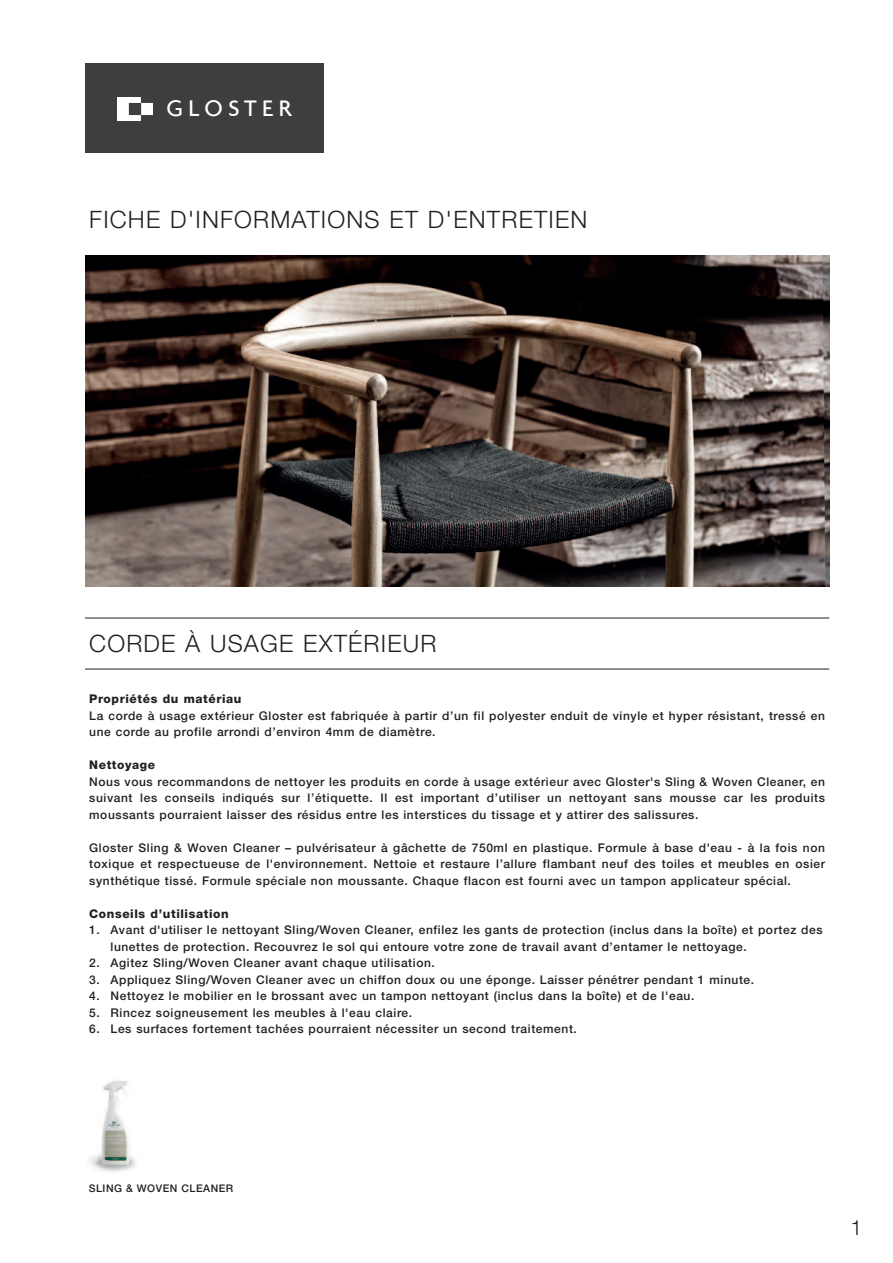
<style>
.page{position:relative;width:893px;height:1263px;background:#fff}
.page>*{position:absolute;margin:0;border:0;box-sizing:border-box;transform-origin:0 0}
.t1{font:500 24.3px "Agenda";letter-spacing:.225em;color:#fff}
.t2{font:300 24px "Helvetica Neue LT Std";letter-spacing:.05em;color:#231f20}
.t3{font:300 21px "Helvetica Neue LT Std";color:#231f20}
.t4{font:500 12px/16.5px "Helvetica Neue LT Std";letter-spacing:.05em;color:#231f20}
.t5{font:800 12px "Helvetica Neue LT Std";letter-spacing:.05em;color:#231f20}
.t6{font:500 10.5px "Helvetica Neue LT Std";letter-spacing:.05em;color:#231f20}
</style>
<div class="page">
<div style="left:85px;top:64px;width:238px;height:89px;background:#3e3e3f"></div>
<img style="left:85px;top:255px;width:744px;height:332px">
<hr style="left:85px;top:618px;width:744px;height:1px;background:#231f20">
<hr style="left:85px;top:669px;width:744px;height:1px;background:#231f20">
<img style="left:117px;top:97px;width:35px;height:23px">
<img style="left:88px;top:1080px;width:48px;height:92px">
<h1 class="t1" style="left:166px;top:94px;width:126px">GLOSTER</h1>
<h2 class="t2" style="left:89px;top:210px;width:500px">FICHE D'INFORMATIONS ET D'ENTRETIEN</h2>
<h2 class="t2" style="left:89px;top:635px;width:349px">CORDE À USAGE EXTÉRIEUR</h2>
<p class="t5" style="left:89px;top:694px;width:154px">Propriétés du matériau</p>
<p class="t4" style="left:89px;top:708px;width:737px">La corde à usage extérieur Gloster est fabriquée à partir d’un fil polyester enduit de vinyle et hyper résistant, tressé en une corde au profile arrondi d’environ 4mm de diamètre.</p>
<p class="t5" style="left:89px;top:760px;width:67px">Nettoyage</p>
<p class="t4" style="left:89px;top:774px;width:737px;text-align:justify">Nous vous recommandons de nettoyer les produits en corde à usage extérieur avec Gloster's Sling &amp; Woven Cleaner, en suivant les conseils indiqués sur l’étiquette. Il est important d’utiliser un nettoyant sans mousse car les produits moussants pourraient laisser des résidus entre les interstices du tissage et y attirer des salissures.</p>
<p class="t4" style="left:89px;top:840px;width:737px;text-align:justify">Gloster Sling &amp; Woven Cleaner – pulvérisateur à gâchette de 750ml en plastique. Formule à base d'eau - à la fois non toxique et respectueuse de l'environnement. Nettoie et restaure l’allure flambant neuf des toiles et meubles en osier synthétique tissé. Formule spéciale non moussante. Chaque flacon est fourni avec un tampon applicateur spécial.</p>
<p class="t5" style="left:89px;top:909px;width:141px">Conseils d’utilisation</p>
<p class="t4" style="left:111px;top:923px;width:714px;text-indent:-21px">1. Avant d'utiliser le nettoyant Sling/Woven Cleaner, enfilez les gants de protection (inclus dans la boîte) et portez des lunettes de protection. Recouvrez le sol qui entoure votre zone de travail avant d’entamer le nettoyage.</p>
<p class="t4" style="left:89px;top:956px;width:347px">2. Agitez Sling/Woven Cleaner avant chaque utilisation.</p>
<p class="t4" style="left:89px;top:972px;width:666px">3. Appliquez Sling/Woven Cleaner avec un chiffon doux ou une éponge. Laisser pénétrer pendant 1 minute.</p>
<p class="t4" style="left:89px;top:989px;width:607px">4. Nettoyez le mobilier en le brossant avec un tampon nettoyant (inclus dans la boîte) et de l'eau.</p>
<p class="t4" style="left:89px;top:1005px;width:324px">5. Rincez soigneusement les meubles à l'eau claire.</p>
<p class="t4" style="left:89px;top:1022px;width:489px">6. Les surfaces fortement tachées pourraient nécessiter un second traitement.</p>
<p class="t6" style="left:89px;top:1184px;width:146px">SLING &amp; WOVEN CLEANER</p>
<h3 class="t3" style="left:850px;top:1220px;width:13px">1</h3>
</div>
